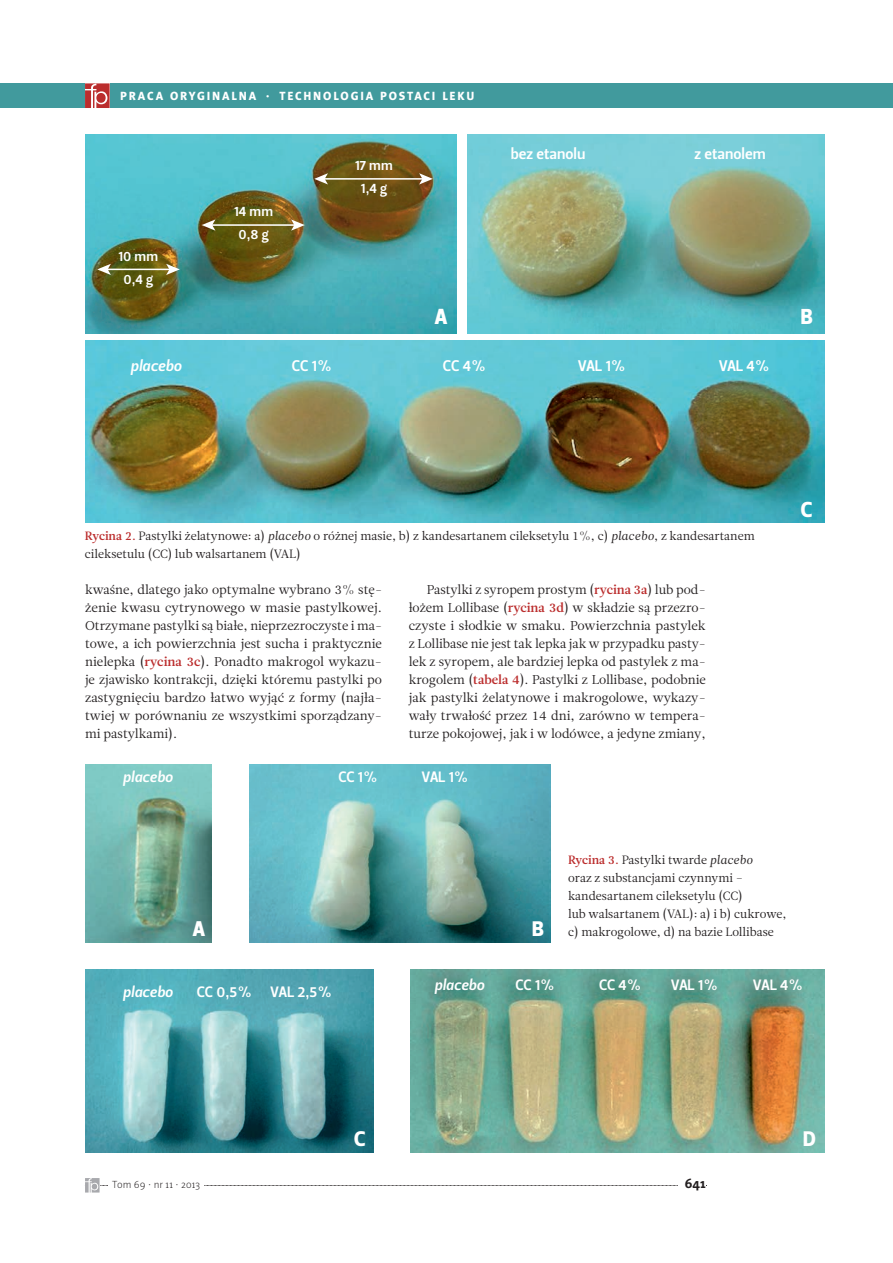
<style>
.page{position:relative;width:893px;height:1263px;background:#fff}
.page>*{position:absolute;margin:0;border:0;box-sizing:border-box;transform-origin:0 0}
.t1{font:21.6px "Leitura Sans Grot 4";color:#fff}
.t2{font:21px "Leitura Sans Grot 4";color:#fff}
.t3{font:15.45px "Leitura Sans Grot 3";color:#fff}
.t4{font:15.45px "Leitura Sans Italic 3";color:#fff}
.t5{font:15px "Leitura Sans Grot 3";color:#fff}
.t6{font:15px "Leitura Sans Italic 3";color:#fff}
.t7{font:13.8px/23.1px "Leitura Sans Grot 3";color:#fff;text-align:center}
.t8{font:700 13.5px "Naomi Sans EFN";color:#231f20}
.t9{font:12.75px/18px "Leitura News Roman 1";color:#231f20;text-align:justify}
.t10{font:12px/18px "Leitura News Roman 1";color:#231f20}
.t11{font:12px "Naomi Sans EFN Heavy";letter-spacing:.15em;color:#fff}
.t12{font:10.5px "Naomi Sans EFN Thin";letter-spacing:.01em;color:#231f20}
.s1{font-family:"Leitura News Roman 3";color:#bb2d2d}
.s2{font-family:"Leitura News Italic 1"}
</style>
<div class="page">
<div style="left:0;top:83px;width:893px;height:25px;background:#419a9d"></div>
<svg style="left:85px;top:83px;width:25px;height:25px"></svg>
<svg style="left:85px;top:1178px;width:622px;height:14px"></svg>
<img style="left:85px;top:135px;width:372px;height:198px">
<img style="left:467px;top:135px;width:358px;height:198px">
<img style="left:85px;top:341px;width:740px;height:181px">
<hr style="left:107px;top:269px;width:63px;height:1px;background:#fff">
<svg style="left:97px;top:264px;width:14px;height:11px"></svg>
<svg style="left:166px;top:264px;width:14px;height:11px"></svg>
<hr style="left:211px;top:224px;width:84px;height:2px;background:#fff">
<svg style="left:202px;top:219px;width:13px;height:12px"></svg>
<svg style="left:291px;top:219px;width:14px;height:12px"></svg>
<hr style="left:324px;top:178px;width:99px;height:2px;background:#fff">
<svg style="left:314px;top:173px;width:14px;height:11px"></svg>
<svg style="left:419px;top:173px;width:14px;height:11px"></svg>
<img style="left:85px;top:765px;width:127px;height:178px">
<img style="left:249px;top:765px;width:302px;height:178px">
<img style="left:85px;top:970px;width:288px;height:182px">
<img style="left:411px;top:970px;width:413px;height:182px">
<p class="t11" style="left:120px;top:89px;width:356px">PRACA ORYGINALNA · TECHNOLOGIA POSTACI LEKU</p>
<p class="t7" style="left:118px;top:244px;width:41px">10 mm<br>0,4 g</p>
<p class="t7" style="left:234px;top:200px;width:40px">14 mm<br>0,8 g</p>
<p class="t7" style="left:355px;top:154px;width:39px">17 mm<br>1,4 g</p>
<h1 class="t1" style="left:435px;top:303px;width:13px">A</h1>
<p class="t3" style="left:511px;top:145px;width:76px">bez etanolu</p>
<p class="t3" style="left:694px;top:145px;width:73px">z etanolem</p>
<p class="t4" style="left:131px;top:356px;width:52px">placebo</p>
<p class="t3" style="left:292px;top:356px;width:42px">CC 1%</p>
<p class="t3" style="left:443px;top:356px;width:45px">CC 4%</p>
<p class="t3" style="left:578px;top:356px;width:49px">VAL 1%</p>
<p class="t3" style="left:719px;top:356px;width:52px">VAL 4%</p>
<h1 class="t1" style="left:801px;top:303px;width:13px">B</h1>
<p class="t10" style="left:85px;top:527px;width:671px"><span class="s1">Rycina 2.</span> Pastylki żelatynowe: a) <span class="s2">placebo</span> o różnej masie, b) z kandesartanem cileksetylu 1%, c) <span class="s2">placebo</span>, z kandesartanem cileksetulu (CC) lub walsartanem (VAL)</p>
<p class="t9" style="left:85px;top:581px;width:299px">kwaśne, dlatego jako optymalne wybrano 3% stę&shy;żenie kwasu cytrynowego w masie pastylkowej.<br>Otrzymane pastylki są białe, nieprzezroczyste i ma&shy;towe, a ich powierzchnia jest sucha i praktycznie nielepka (<span class="s1">rycina 3c</span>). Ponadto makrogol wykazu&shy;je zjawisko kontrakcji, dzięki któremu pastylki po zastygnięciu bardzo łatwo wyjąć z formy (najła&shy;twiej w porównaniu ze wszystkimi sporządzany&shy;mi pastylkami).</p>
<p class="t9" style="left:409px;top:581px;width:299px;text-indent:18px">Pastylki z syropem prostym (<span class="s1">rycina 3a</span>) lub pod&shy;łożem Lollibase (<span class="s1">rycina 3d</span>) w składzie są przezro&shy;czyste i słodkie w smaku. Powierzchnia pastylek z Lollibase nie jest tak lepka jak w przypadku pasty&shy;lek z syropem, ale bardziej lepka od pastylek z ma&shy;krogolem (<span class="s1">tabela 4</span>). Pastylki z Lollibase, podobnie jak pastylki żelatynowe i makrogolowe, wykazy&shy;wały trwałość przez 14 dni, zarówno w tempera&shy;turze pokojowej, jak i w lodówce, a jedyne zmiany,</p>
<p class="t6" style="left:123px;top:768px;width:51px">placebo</p>
<p class="t5" style="left:338px;top:768px;width:41px">CC 1%</p>
<p class="t5" style="left:422px;top:768px;width:48px">VAL 1%</p>
<h1 class="t1" style="left:801px;top:496px;width:13px">C</h1>
<h2 class="t2" style="left:193px;top:916px;width:13px">A</h2>
<h2 class="t2" style="left:532px;top:916px;width:13px">B</h2>
<p class="t10" style="left:568px;top:851px;width:220px"><span class="s1">Rycina 3.</span> Pastylki twarde <span class="s2">placebo<br></span>oraz z substancjami czynnymi – kandesartanem cileksetylu (CC)<br>lub walsartanem (VAL): a) i b) cukrowe, c) makrogolowe, d) na bazie Lollibase</p>
<p class="t6" style="left:123px;top:983px;width:51px">placebo</p>
<p class="t6" style="left:435px;top:976px;width:51px">placebo</p>
<p class="t5" style="left:197px;top:983px;width:137px">CC 0,5% VAL 2,5%</p>
<p class="t5" style="left:515px;top:976px;width:41px">CC 1%</p>
<p class="t5" style="left:599px;top:976px;width:44px">CC 4%</p>
<p class="t5" style="left:671px;top:976px;width:48px">VAL 1%</p>
<p class="t5" style="left:753px;top:976px;width:51px">VAL 4%</p>
<h2 class="t2" style="left:354px;top:1126px;width:13px">C</h2>
<h2 class="t2" style="left:803px;top:1126px;width:14px">D</h2>
<p class="t12" style="left:112px;top:1179px;width:90px">Tom 69 · nr 11 · 2013</p>
<p class="t8" style="left:685px;top:1176px;width:23px">641</p>
</div>
